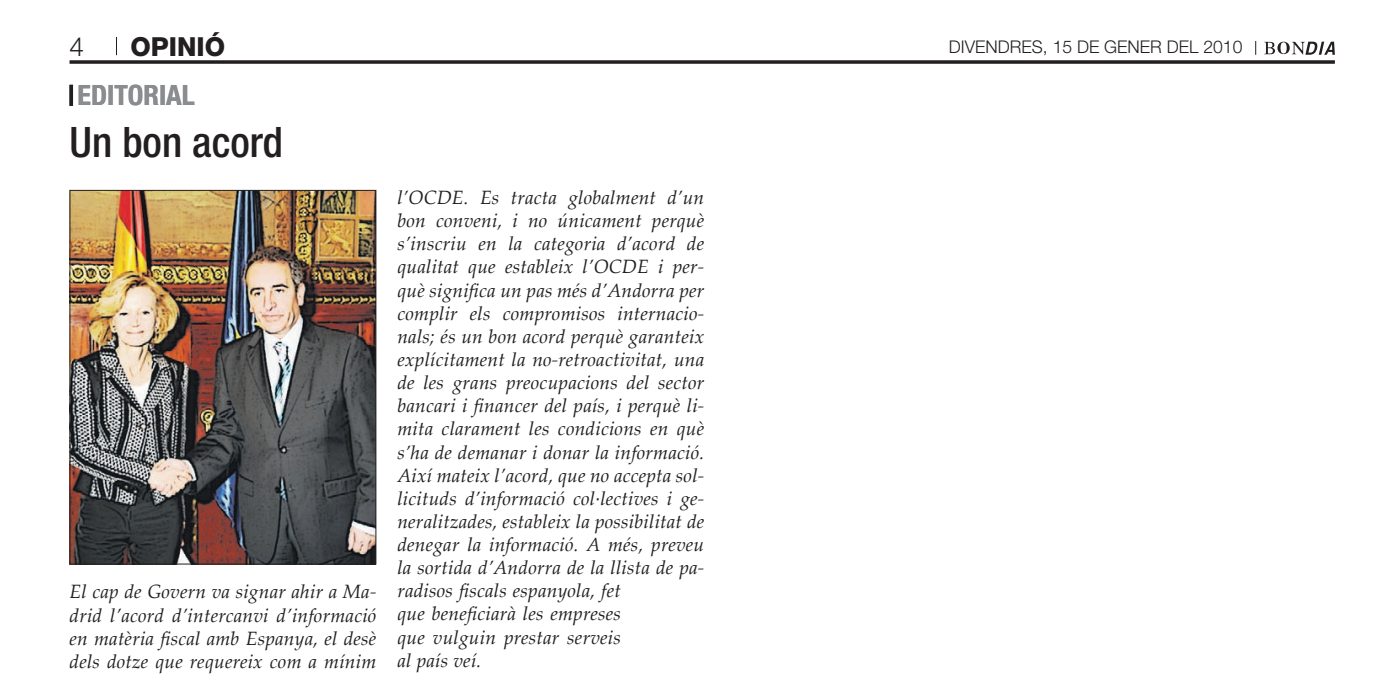
<style>
.page{position:relative;width:1396px;height:695px;background:#fff}
.page>*{position:absolute;margin:0;border:0;box-sizing:border-box;transform-origin:0 0}
.t1{font:500 condensed 42px "Helvetica Neue LT Std";color:#231f20}
.t2{font:700 condensed 28px "Helvetica Neue LT Std";color:#8a8c8f}
.t3{font:800 26.25px "Helvetica Neue LT Std";color:#231f20}
.t4{font:300 26.25px "Helvetica Neue LT Std";color:#231f20}
.t5{font:italic 19.25px/23.1px "Palatino Linotype";letter-spacing:.01em;color:#231f20;text-align:justify}
.t6{font:300 17.5px "Helvetica Neue LT Std";color:#231f20}
</style>
<div class="page">
<svg style="left:69px;top:60px;width:1265px;height:4px;background:#3d3a3b"></svg>
<svg style="left:1264px;top:42px;width:70px;height:13px"></svg>
<svg style="left:116px;top:37px;width:1px;height:18px"></svg>
<svg style="left:1255px;top:41px;width:1px;height:14px"></svg>
<hr style="left:70px;top:85px;width:3px;height:21px;background:#231f20">
<img style="left:72px;top:192px;width:302px;height:370px">
<div style="left:70px;top:190px;width:306px;height:374px;border:1px solid #231f20"></div>
<h3 class="t4" style="left:69px;top:30px;width:16px">4</h3>
<h3 class="t3" style="left:130px;top:31px;width:96px">OPINIÓ</h3>
<p class="t6" style="left:949px;top:36px;width:295px">DIVENDRES, 15 DE GENER DEL 2010</p>
<h2 class="t2" style="left:78px;top:78px;width:119px">EDITORIAL</h2>
<h1 class="t1" style="left:70px;top:117px;width:215px">Un bon acord</h1>
<p class="t5" style="left:70px;top:579px;width:308px">El cap de Govern va signar ahir a Ma&shy;drid l’acord d’intercanvi d’informació en matèria fiscal amb Espanya, el desè dels dotze que requereix com a mínim</p>
<p class="t5" style="left:397px;top:185px;width:308px;text-align:left">l’OCDE. Es tracta globalment d’un bon conveni, i no únicament perquè s’inscriu en la categoria d’acord de qualitat que estableix l’OCDE i per&shy;què significa un pas més d’Andorra per complir els compromisos internacio&shy;nals; és un bon acord perquè garanteix explícitament la no-retroactivitat, una de les grans preocupacions del sector bancari i financer del país, i perquè li&shy;mita clarament les condicions en què s’ha de demanar i donar la informació.<br>Així mateix l’acord, que no accepta sol&shy;licituds d’informació col·lectives i ge&shy;neralitzades, estableix la possibilitat de denegar la informació. A més, preveu la sortida d’Andorra de la llista de pa&shy;radisos fiscals espanyola, fet<br>que beneficiarà les empreses<br>que vulguin prestar serveis<br>al país veí.</p>
</div>
